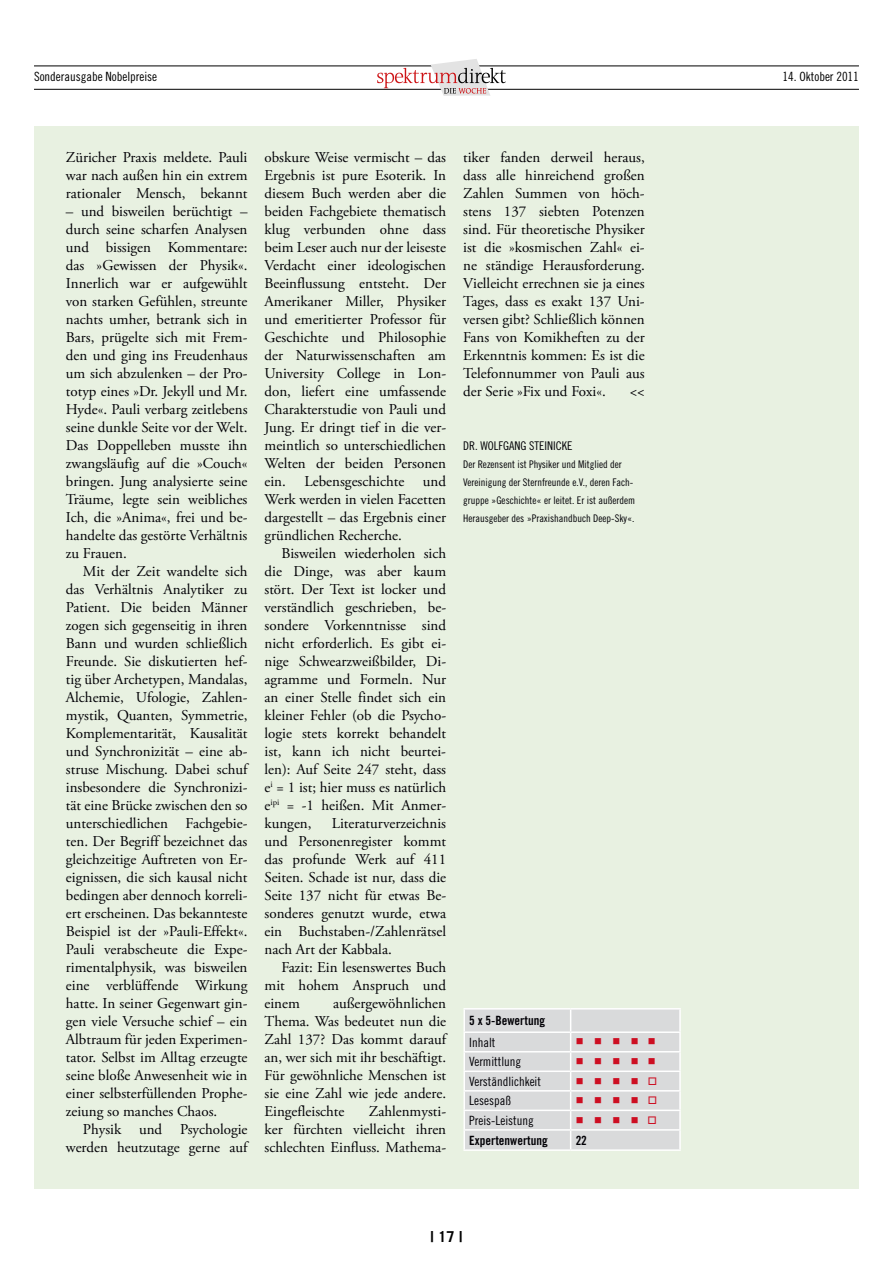
<style>
.page{position:relative;width:893px;height:1263px;background:#fff}
.page>*{position:absolute;margin:0;border:0;box-sizing:border-box;transform-origin:0 0}
.t1{font:15px/18px "Adobe Garamond Pro";color:#010005;text-align:justify}
.t2{font:700 15px "Trade Gothic";color:#000}
.t3{font:12.75px "Trade Gothic Cond Eighteen";color:#010005}
.t4{font:12.75px "Trade Gothic Cond Eighteen";color:#000}
.t5{font:12.75px "Trade Gothic Bold Cond Twenty";color:#010005}
.t6{font:12px "Trade Gothic Cond Eighteen";color:#010005}
.t7{font:10.5px/18px "Trade Gothic Cond Eighteen";color:#010005}
.t8{font:10.5px "Wingdings";color:#cd0e22}
</style>
<div class="page">
<hr style="left:34px;top:66px;width:825px;height:1px;background:#000">
<hr style="left:34px;top:89px;width:825px;height:1px;background:#000">
<svg style="left:377px;top:59px;width:129px;height:37px"></svg>
<div style="left:34px;top:126px;width:825px;height:1062px;background:#e8f1e1"></div>
<div style="left:463px;top:1009px;width:218px;height:140px;background:#d9dadb"></div>
<hr style="left:463px;top:1008px;width:108px;height:1px;background:#fff">
<hr style="left:571px;top:1008px;width:110px;height:1px;background:#fff">
<hr style="left:463px;top:1031px;width:108px;height:2px;background:#fff">
<hr style="left:571px;top:1031px;width:110px;height:2px;background:#fff">
<hr style="left:463px;top:1051px;width:108px;height:1px;background:#fff">
<hr style="left:571px;top:1051px;width:110px;height:1px;background:#fff">
<hr style="left:463px;top:1070px;width:108px;height:2px;background:#fff">
<hr style="left:571px;top:1070px;width:110px;height:2px;background:#fff">
<hr style="left:463px;top:1090px;width:108px;height:1px;background:#fff">
<hr style="left:571px;top:1090px;width:110px;height:1px;background:#fff">
<hr style="left:463px;top:1109px;width:108px;height:2px;background:#fff">
<hr style="left:571px;top:1109px;width:110px;height:2px;background:#fff">
<hr style="left:463px;top:1129px;width:108px;height:2px;background:#fff">
<hr style="left:571px;top:1129px;width:110px;height:2px;background:#fff">
<hr style="left:463px;top:1149px;width:108px;height:2px;background:#fff">
<hr style="left:571px;top:1149px;width:110px;height:2px;background:#fff">
<p class="t4" style="left:34px;top:69px;width:125px">Sonderausgabe Nobelpreise</p>
<p class="t4" style="left:782px;top:69px;width:78px">14. Oktober 2011</p>
<p class="t1" style="left:66px;top:149px;width:183px">Züricher Praxis meldete. Pauli war nach außen hin ein extrem rationaler Mensch, bekannt</p>
<p class="t1" style="left:66px;top:203px;width:183px">– und bisweilen berüchtigt – durch seine scharfen Analysen und bissigen Kommentare: das »Gewissen der Physik«.<br>Innerlich war er aufgewühlt von starken Gefühlen, streunte nachts umher, betrank sich in Bars, prügelte sich mit Frem&shy;den und ging ins Freudenhaus um sich abzulenken – der Pro&shy;totyp eines »Dr. Jekyll und Mr.<br>Hyde«. Pauli verbarg zeitlebens seine dunkle Seite vor der Welt.<br>Das Doppelleben musste ihn zwangsläufig auf die »Couch« bringen. Jung analysierte seine Träume, legte sein weibliches Ich, die »Anima«, frei und be&shy;handelte das gestörte Verhältnis zu Frauen.</p>
<p class="t1" style="left:66px;top:563px;width:183px;text-indent:17px">Mit der Zeit wandelte sich das Verhältnis Analytiker zu Patient. Die beiden Männer zogen sich gegenseitig in ihren Bann und wurden schließlich Freunde. Sie diskutierten hef&shy;tig über Archetypen, Mandalas, Alchemie, Ufologie, Zahlen&shy;mystik, Quanten, Symmetrie, Komplementarität, Kausalität und Synchronizität – eine ab&shy;struse Mischung. Dabei schuf insbesondere die Synchronizi&shy;tät eine Brücke zwischen den so unterschiedlichen Fachgebie&shy;ten. Der Begriff bezeichnet das gleichzeitige Auftreten von Er&shy;eignissen, die sich kausal nicht bedingen aber dennoch korreli&shy;ert erscheinen. Das bekannteste Beispiel ist der »Pauli-Effekt«.<br>Pauli verabscheute die Expe&shy;rimentalphysik, was bisweilen eine verblüffende Wirkung hatte. In seiner Gegenwart gin&shy;gen viele Versuche schief – ein Albtraum für jeden Experimen&shy;tator. Selbst im Alltag erzeugte seine bloße Anwesenheit wie in einer selbsterfüllenden Prophe&shy;zeiung so manches Chaos.</p>
<p class="t1" style="left:66px;top:1121px;width:183px;text-align:right">Physik und Psychologie werden heutzutage gerne auf</p>
<p class="t1" style="left:265px;top:149px;width:183px">obskure Weise vermischt – das Ergebnis ist pure Esoterik. In diesem Buch werden aber die beiden Fachgebiete thematisch klug verbunden ohne dass beim Leser auch nur der leiseste Verdacht einer ideologischen Beeinflussung entsteht. Der Amerikaner Miller, Physiker und emeritierter Professor für Geschichte und Philosophie der Naturwissenschaften am University College in Lon&shy;don, liefert eine umfassende Charakterstudie von Pauli und Jung. Er dringt tief in die ver&shy;meintlich so unterschiedlichen Welten der beiden Personen ein. Lebensgeschichte und Werk werden in vielen Facetten dargestellt – das Ergebnis einer gründlichen Recherche.</p>
<p class="t1" style="left:265px;top:545px;width:183px;text-indent:17px">Bisweilen wiederholen sich die Dinge, was aber kaum stört. Der Text ist locker und verständlich geschrieben, be&shy;sondere Vorkenntnisse sind nicht erforderlich. Es gibt ei&shy;nige Schwearzweißbilder, Di&shy;agramme und Formeln. Nur an einer Stelle findet sich ein kleiner Fehler (ob die Psycho&shy;logie stets korrekt behandelt ist, kann ich nicht beurtei&shy;len): Auf Seite 247 steht, dass e<sup>i</sup> = 1 ist; hier muss es natürlich e<sup>ipi</sup> = -1 heißen. Mit Anmer&shy;kungen,</p>
<p class="t1" style="left:265px;top:815px;width:183px;text-indent:67px">Literaturverzeichnis und Personenregister kommt das profunde Werk auf 411<br>Seiten. Schade ist nur, dass die Seite 137 nicht für etwas Be&shy;sonderes genutzt wurde, etwa ein Buchstaben-/Zahlenrätsel nach Art der Kabbala.</p>
<p class="t1" style="left:265px;top:959px;width:183px;text-indent:17px">Fazit: Ein lesenswertes Buch mit hohem Anspruch und einem</p>
<p class="t1" style="left:265px;top:995px;width:183px;text-indent:68px">außergewöhnlichen Thema. Was bedeutet nun die Zahl 137? Das kommt darauf an, wer sich mit ihr beschäftigt.<br>Für gewöhnliche Menschen ist sie eine Zahl wie jede andere.<br>Eingefleischte</p>
<p class="t1" style="left:265px;top:1103px;width:183px;text-indent:104px">Zahlenmysti&shy;ker fürchten vielleicht ihren schlechten Einfluss. Mathema-</p>
<p class="t1" style="left:463px;top:149px;width:183px">tiker fanden derweil heraus, dass alle hinreichend großen Zahlen Summen von höch&shy;stens 137 siebten Potenzen sind. Für theoretische Physiker ist die »kosmischen Zahl« ei&shy;ne ständige Herausforderung.<br>Vielleicht errechnen sie ja eines Tages, dass es exakt 137 Uni&shy;versen gibt? Schließlich können Fans von Komikheften zu der Erkenntnis kommen: Es ist die Telefonnummer von Pauli aus der Serie »Fix und Foxi«.</p>
<p class="t1" style="left:630px;top:383px;width:16px">&lt;&lt;</p>
<p class="t6" style="left:463px;top:439px;width:31px">Dr. Wolfg</p>
<p class="t6" style="left:509px;top:439px;width:65px">ang Steinicke</p>
<p class="t7" style="left:463px;top:455px;width:174px">Der Rezensent ist Physiker und Mitglied der Vereinigung der Sternfreunde e.V., deren Fach&shy;gruppe »Geschichte« er leitet. Er ist außerdem Herausgeber des »Praxishandbuch Deep-Sky«.</p>
<p class="t5" style="left:469px;top:1013px;width:77px">5 x 5-Bewertung</p>
<p class="t3" style="left:469px;top:1034px;width:28px">Inhalt</p>
<p class="t8" style="left:576px;top:1036px;width:82px">■ ■ ■ ■ ■</p>
<p class="t3" style="left:469px;top:1054px;width:53px">Vermittlung</p>
<p class="t8" style="left:576px;top:1055px;width:82px">■ ■ ■ ■ ■</p>
<p class="t3" style="left:469px;top:1073px;width:73px">Verständlichkeit</p>
<p class="t8" style="left:576px;top:1075px;width:83px">■ ■ ■ ■ □</p>
<p class="t3" style="left:469px;top:1093px;width:43px">Lesespaß</p>
<p class="t8" style="left:576px;top:1095px;width:83px">■ ■ ■ ■ □</p>
<p class="t3" style="left:469px;top:1112px;width:66px">Preis-Leistung</p>
<p class="t8" style="left:576px;top:1114px;width:83px">■ ■ ■ ■ □</p>
<p class="t5" style="left:469px;top:1132px;width:80px">Expertenwertung</p>
<p class="t5" style="left:576px;top:1132px;width:13px">22</p>
<p class="t2" style="left:431px;top:1227px;width:33px">| 17 |</p>
</div>
